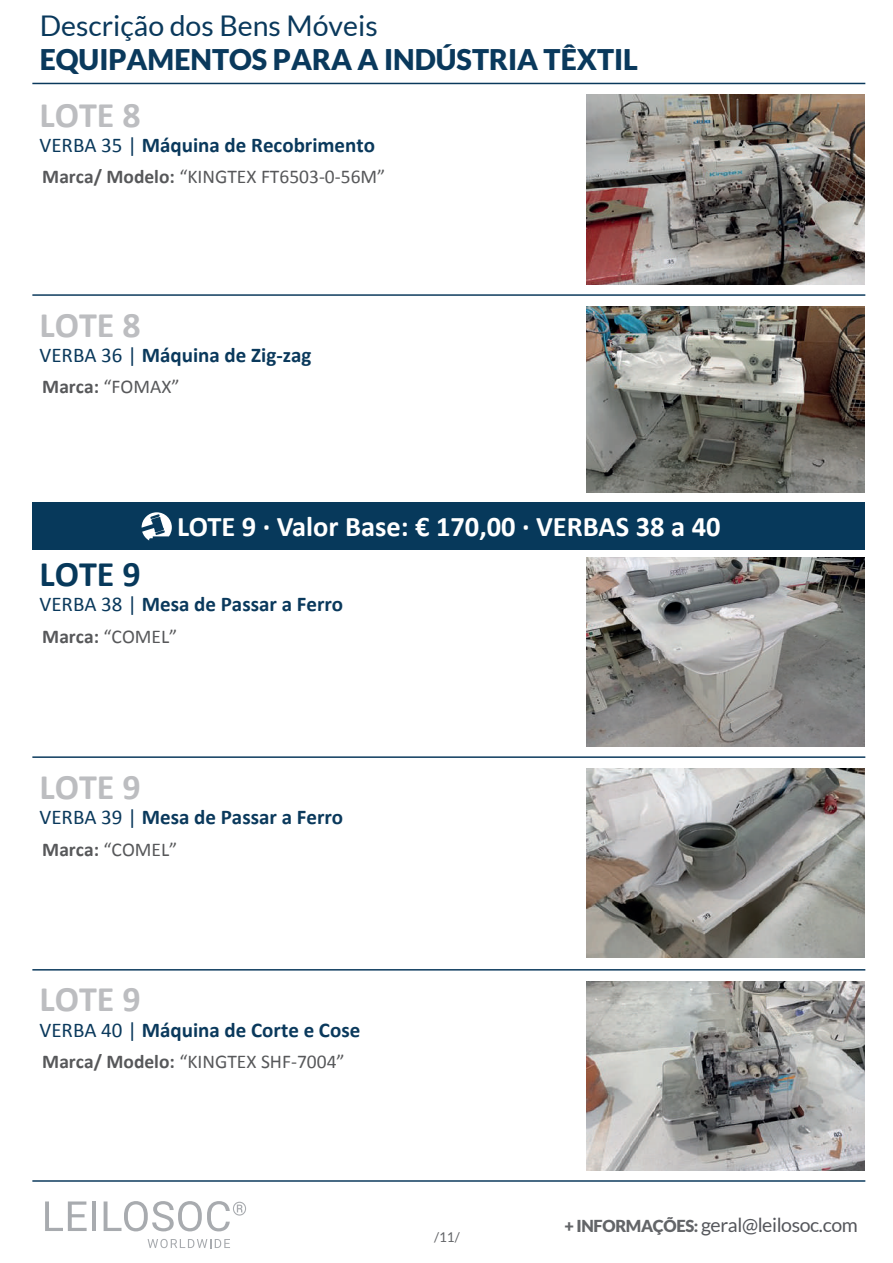
<style>
.page{position:relative;width:893px;height:1263px;background:#fff}
.page>*{position:absolute;margin:0;border:0;box-sizing:border-box;transform-origin:0 0}
.t1{font:700 36px "Calibri";color:#bcbdc0}
.t2{font:700 36px "Calibri";color:#07395b}
.t3{font:700 28.5px "Calibri";color:#fff}
.t4{font:900 28.5px "Lato";color:#0a395c}
.t5{font:28.5px "Lato";color:#0a395c}
.t6{font:700 21px "Calibri";color:#0a395c}
.t7{font:19.5px "Calibri";color:#57585a}
.t8{font:19.5px "Lato";letter-spacing:-.02em;color:#55575c}
.t9{font:13.5px "Lato";color:#636568}
.s1{font-weight:400}
.s2{font-weight:700}
.s3{font-weight:900;font-size:16.5px;color:#636568}
</style>
<div class="page">
<svg style="left:45px;top:1201px;width:42px;height:30px"></svg>
<hr style="left:92px;top:1201px;width:4px;height:30px;background:#a8abaf">
<svg style="left:104px;top:1201px;width:142px;height:30px"></svg>
<svg style="left:148px;top:1239px;width:82px;height:9px"></svg>
<hr style="left:32px;top:83px;width:833px;height:1px;background:#0a395c">
<hr style="left:32px;top:1180px;width:833px;height:2px;background:#0a395c">
<hr style="left:32px;top:756px;width:833px;height:2px;background:#0a395c">
<hr style="left:32px;top:294px;width:833px;height:2px;background:#0a395c">
<img style="left:587px;top:95px;width:277px;height:189px">
<img style="left:587px;top:306px;width:277px;height:187px">
<img style="left:587px;top:769px;width:277px;height:189px">
<hr style="left:32px;top:969px;width:833px;height:1px;background:#0a395c">
<img style="left:587px;top:981px;width:277px;height:189px">
<img style="left:587px;top:557px;width:277px;height:189px">
<div style="left:32px;top:502px;width:832px;height:48px;background:#07395b"></div>
<svg style="left:142px;top:512px;width:30px;height:28px"></svg>
<h2 class="t5" style="left:40px;top:10px;width:339px">Descrição dos Bens Móveis</h2>
<h2 class="t4" style="left:40px;top:43px;width:600px">EQUIPAMENTOS PARA A INDÚSTRIA TÊXTIL</h2>
<h1 class="t1" style="left:39px;top:89px;width:103px">LOTE 8</h1>
<p class="t6" style="left:39px;top:130px;width:337px"><span class="s1">VERBA 35 |</span> Máquina de Recobrimento</p>
<p class="t7" style="left:42px;top:165px;width:345px"><span class="s2">Marca/ Modelo:</span> “KINGTEX FT6503-0-56M”</p>
<h1 class="t1" style="left:39px;top:299px;width:103px">LOTE 8</h1>
<p class="t6" style="left:39px;top:340px;width:274px"><span class="s1">VERBA 36 |</span> Máquina de Zig-zag</p>
<p class="t7" style="left:42px;top:375px;width:139px"><span class="s2">Marca:</span> “FOMAX”</p>
<h2 class="t3" style="left:177px;top:506px;width:545px">LOTE 9 · Valor Base: € 170,00 · VERBAS 38 a 40</h2>
<h1 class="t2" style="left:39px;top:548px;width:103px">LOTE 9</h1>
<p class="t6" style="left:39px;top:589px;width:305px"><span class="s1">VERBA 38 |</span> Mesa de Passar a Ferro</p>
<p class="t7" style="left:42px;top:624px;width:137px"><span class="s2">Marca:</span> “COMEL”</p>
<h1 class="t1" style="left:39px;top:761px;width:103px">LOTE 9</h1>
<p class="t6" style="left:39px;top:802px;width:305px"><span class="s1">VERBA 39 |</span> Mesa de Passar a Ferro</p>
<p class="t7" style="left:42px;top:837px;width:137px"><span class="s2">Marca:</span> “COMEL”</p>
<h1 class="t1" style="left:39px;top:974px;width:103px">LOTE 9</h1>
<p class="t6" style="left:39px;top:1015px;width:322px"><span class="s1">VERBA 40 |</span> Máquina de Corte e Cose</p>
<p class="t7" style="left:42px;top:1050px;width:304px"><span class="s2">Marca/ Modelo:</span> “KINGTEX SHF-7004”</p>
<p class="t9" style="left:434px;top:1230px;width:27px">/11/</p>
<p class="t8" style="left:564px;top:1214px;width:295px"><span class="s3">+ INFORMAÇÕES:</span> geral@leilosoc.com</p>
</div>
